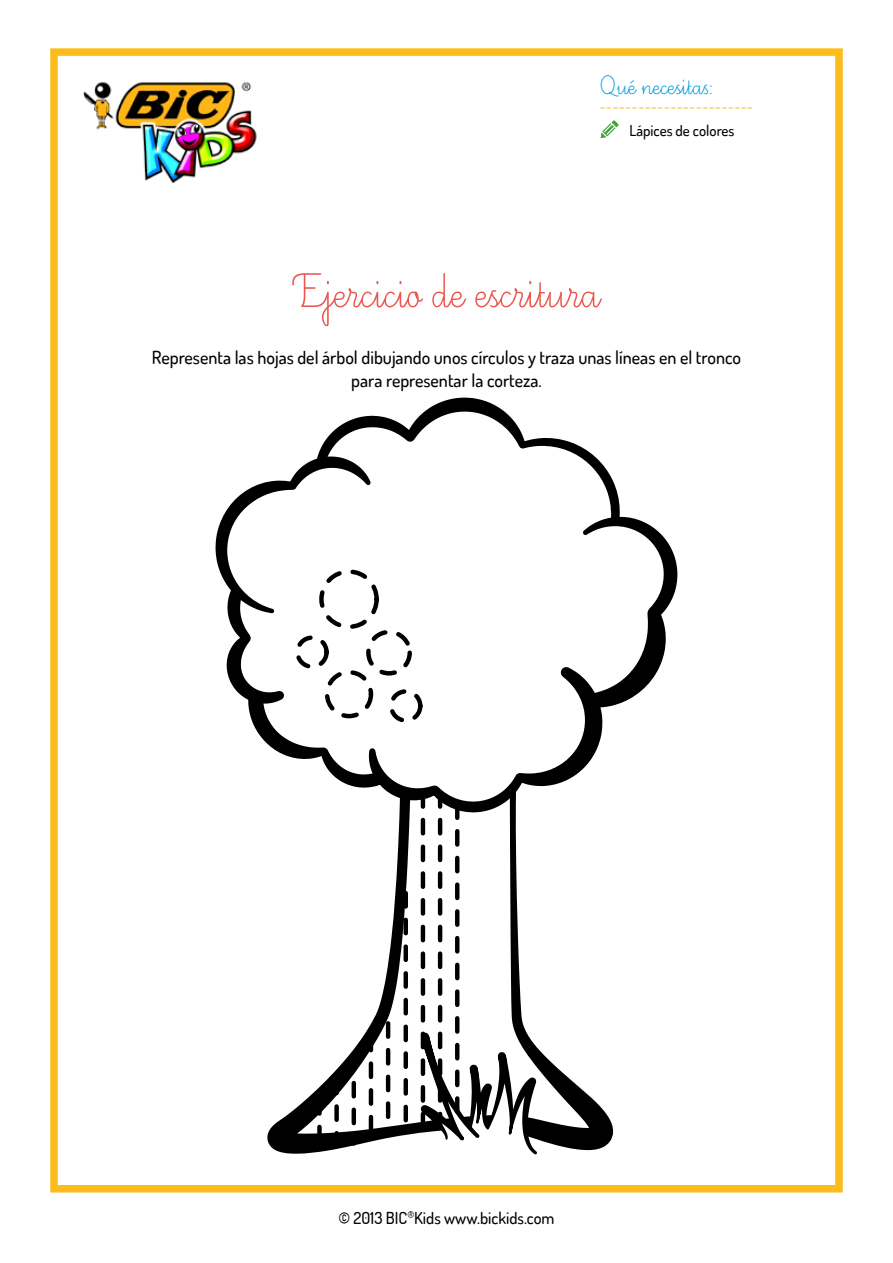
<style>
.page{position:relative;width:893px;height:1263px;background:#fff}
.page>*{position:absolute;margin:0;border:0;box-sizing:border-box;transform-origin:0 0}
.t1{font:60px "Ecriture A Romain Orne";color:#eb5850}
.t2{font:33px "Ecriture A Romain Orne";color:#009fe3}
.t3{font:500 18px/22.5px "Dosis";color:#000;text-align:center}
.t4{font:18px "Minion Pro";color:#fcbd1b}
.t5{font:500 16.5px "Dosis";color:#000}
.t6{font:500 15px "Dosis";color:#000}
</style>
<div class="page">
<div style="left:50px;top:48px;width:793px;height:1144px;border:8px solid #fcbd1b"></div>
<img style="left:83px;top:82px;width:174px;height:101px">
<svg style="left:601px;top:120px;width:18px;height:18px"></svg>
<svg style="left:434px;top:398px;width:60px;height:7px"></svg>
<svg style="left:216px;top:405px;width:461px;height:749px"></svg>
<div style="left:325px;top:670px;width:48px;height:48px;border:4px dashed #000;border-radius:50%"></div>
<div style="left:295px;top:635px;width:34px;height:34px;border:4px dashed #000;border-radius:50%"></div>
<div style="left:389px;top:689px;width:33px;height:34px;border:4px dashed #000;border-radius:50%"></div>
<div style="left:366px;top:630px;width:46px;height:45px;border:4px dashed #000;border-radius:50%"></div>
<div style="left:319px;top:569px;width:60px;height:60px;border:4px dashed #000;border-radius:50%"></div>
<h2 class="t2" style="left:600px;top:69px;width:115px">Qué necesitas:</h2>
<p class="t4" style="left:600px;top:94px;width:155px">------------------------</p>
<p class="t6" style="left:629px;top:121px;width:107px">Lápices de colores</p>
<h1 class="t1" style="left:294px;top:262px;width:307px">Ejercicio de escritura</h1>
<p class="t3" style="left:152px;top:346px;width:591px">Representa las hojas del árbol dibujando unos círculos y traza unas líneas en el tronco para representar la corteza.</p>
<p class="t5" style="left:338px;top:1207px;width:218px">© 2013 BIC<sup>®</sup>Kids www.bickids.com</p>
</div>
